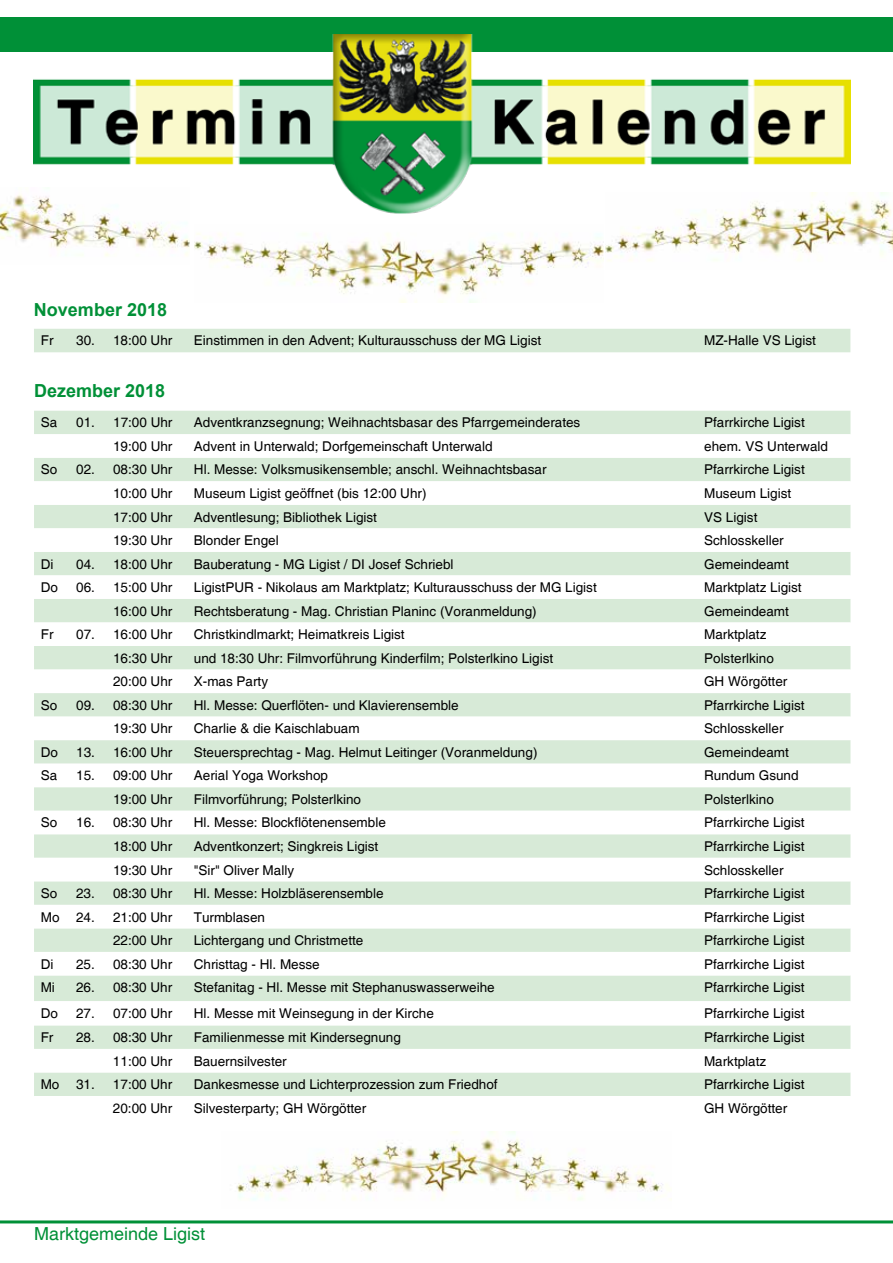
<style>
.page{position:relative;width:893px;height:1263px;background:#fff}
.page>*{position:absolute;margin:0;border:0;box-sizing:border-box;transform-origin:0 0}
.t1{font:700 18px "Arial";color:#009037}
.t2{font:18px "Helvetica";color:#009037}
.t3{font:13.5px "Helvetica";color:#000}
</style>
<div class="page">
<div style="left:0;top:17px;width:893px;height:34px;background:#009037"></div>
<hr style="left:0;top:1220px;width:893px;height:3px;background:#009037">
<img style="left:34px;top:34px;width:816px;height:180px">
<div style="left:34px;top:411px;width:816px;height:23px;background:#d7ead7"></div>
<svg style="left:34px;top:458px;width:816px;height:638px;fill:#ddecdd"></svg>
<div style="left:34px;top:329px;width:816px;height:23px;background:#d7ead7"></div>
<img style="left:236px;top:1131px;width:431px;height:69px">
<img style="left:194px;top:233px;width:409px;height:70px">
<img style="left:605px;top:192px;width:288px;height:69px">
<img style="left:0;top:187px;width:190px;height:69px">
<h1 class="t1" style="left:34px;top:297px;width:135px">November 2018</h1>
<p class="t3" style="left:41px;top:333px;width:14px">Fr</p>
<p class="t3" style="left:76px;top:333px;width:98px">30. 18:00 Uhr</p>
<p class="t3" style="left:194px;top:333px;width:349px">Einstimmen in den Advent; Kulturausschuss der MG Ligist</p>
<p class="t3" style="left:704px;top:333px;width:113px">MZ-Halle VS Ligist</p>
<h1 class="t1" style="left:34px;top:378px;width:133px">Dezember 2018</h1>
<p class="t3" style="left:41px;top:415px;width:18px">Sa</p>
<p class="t3" style="left:76px;top:415px;width:98px">01. 17:00 Uhr</p>
<p class="t3" style="left:194px;top:415px;width:388px">Adventkranzsegnung; Weihnachtsbasar des Pfarrgemeinderates</p>
<p class="t3" style="left:704px;top:415px;width:102px">Pfarrkirche Ligist</p>
<p class="t3" style="left:113px;top:438px;width:61px">19:00 Uhr</p>
<p class="t3" style="left:194px;top:438px;width:300px">Advent in Unterwald; Dorfgemeinschaft Unterwald</p>
<p class="t3" style="left:704px;top:438px;width:125px">ehem. VS Unterwald</p>
<p class="t3" style="left:41px;top:462px;width:18px">So</p>
<p class="t3" style="left:76px;top:462px;width:98px">02. 08:30 Uhr</p>
<p class="t3" style="left:194px;top:462px;width:354px">Hl. Messe: Volksmusikensemble; anschl. Weihnachtsbasar</p>
<p class="t3" style="left:704px;top:462px;width:102px">Pfarrkirche Ligist</p>
<p class="t3" style="left:113px;top:485px;width:61px">10:00 Uhr</p>
<p class="t3" style="left:194px;top:485px;width:234px">Museum Ligist geöffnet (bis 12:00 Uhr)</p>
<p class="t3" style="left:704px;top:485px;width:89px">Museum Ligist</p>
<p class="t3" style="left:113px;top:509px;width:61px">17:00 Uhr</p>
<p class="t3" style="left:194px;top:509px;width:185px">Adventlesung; Bibliothek Ligist</p>
<p class="t3" style="left:704px;top:509px;width:55px">VS Ligist</p>
<p class="t3" style="left:113px;top:532px;width:61px">19:30 Uhr</p>
<p class="t3" style="left:194px;top:532px;width:86px">Blonder Engel</p>
<p class="t3" style="left:704px;top:532px;width:81px">Schlosskeller</p>
<p class="t3" style="left:41px;top:556px;width:14px">Di</p>
<p class="t3" style="left:76px;top:556px;width:98px">04. 18:00 Uhr</p>
<p class="t3" style="left:194px;top:556px;width:261px">Bauberatung - MG Ligist / DI Josef Schriebl</p>
<p class="t3" style="left:704px;top:556px;width:86px">Gemeindeamt</p>
<p class="t3" style="left:41px;top:579px;width:19px">Do</p>
<p class="t3" style="left:76px;top:579px;width:98px">06. 15:00 Uhr</p>
<p class="t3" style="left:194px;top:579px;width:404px">LigistPUR - Nikolaus am Marktplatz; Kulturausschuss der MG Ligist</p>
<p class="t3" style="left:704px;top:579px;width:99px">Marktplatz Ligist</p>
<p class="t3" style="left:113px;top:603px;width:61px">16:00 Uhr</p>
<p class="t3" style="left:194px;top:603px;width:344px">Rechtsberatung - Mag. Christian Planinc (Voranmeldung)</p>
<p class="t3" style="left:704px;top:603px;width:86px">Gemeindeamt</p>
<p class="t3" style="left:41px;top:627px;width:14px">Fr</p>
<p class="t3" style="left:76px;top:627px;width:98px">07. 16:00 Uhr</p>
<p class="t3" style="left:194px;top:627px;width:212px">Christkindlmarkt; Heimatkreis Ligist</p>
<p class="t3" style="left:704px;top:627px;width:64px">Marktplatz</p>
<p class="t3" style="left:113px;top:650px;width:61px">16:30 Uhr</p>
<p class="t3" style="left:194px;top:650px;width:361px">und 18:30 Uhr: Filmvorführung Kinderfilm; Polsterlkino Ligist</p>
<p class="t3" style="left:704px;top:650px;width:71px">Polsterlkino</p>
<p class="t3" style="left:113px;top:674px;width:61px">20:00 Uhr</p>
<p class="t3" style="left:194px;top:674px;width:76px">X-mas Party</p>
<p class="t3" style="left:704px;top:674px;width:85px">GH Wörgötter</p>
<p class="t3" style="left:41px;top:697px;width:18px">So</p>
<p class="t3" style="left:76px;top:697px;width:98px">09. 08:30 Uhr</p>
<p class="t3" style="left:194px;top:697px;width:266px">Hl. Messe: Querflöten- und Klavierensemble</p>
<p class="t3" style="left:704px;top:697px;width:102px">Pfarrkirche Ligist</p>
<p class="t3" style="left:113px;top:721px;width:61px">19:30 Uhr</p>
<p class="t3" style="left:194px;top:721px;width:167px">Charlie &amp; die Kaischlabuam</p>
<p class="t3" style="left:704px;top:721px;width:81px">Schlosskeller</p>
<p class="t3" style="left:41px;top:744px;width:19px">Do</p>
<p class="t3" style="left:76px;top:744px;width:98px">13. 16:00 Uhr</p>
<p class="t3" style="left:194px;top:744px;width:345px">Steuersprechtag - Mag. Helmut Leitinger (Voranmeldung)</p>
<p class="t3" style="left:704px;top:744px;width:86px">Gemeindeamt</p>
<p class="t3" style="left:41px;top:768px;width:18px">Sa</p>
<p class="t3" style="left:76px;top:768px;width:98px">15. 09:00 Uhr</p>
<p class="t3" style="left:194px;top:768px;width:136px">Aerial Yoga Workshop</p>
<p class="t3" style="left:704px;top:768px;width:96px">Rundum Gsund</p>
<p class="t3" style="left:113px;top:791px;width:61px">19:00 Uhr</p>
<p class="t3" style="left:194px;top:791px;width:169px">Filmvorführung; Polsterlkino</p>
<p class="t3" style="left:704px;top:791px;width:71px">Polsterlkino</p>
<p class="t3" style="left:41px;top:815px;width:18px">So</p>
<p class="t3" style="left:76px;top:815px;width:98px">16. 08:30 Uhr</p>
<p class="t3" style="left:194px;top:815px;width:194px">Hl. Messe: Blockflötenensemble</p>
<p class="t3" style="left:704px;top:815px;width:102px">Pfarrkirche Ligist</p>
<p class="t3" style="left:113px;top:838px;width:61px">18:00 Uhr</p>
<p class="t3" style="left:194px;top:838px;width:186px">Adventkonzert; Singkreis Ligist</p>
<p class="t3" style="left:704px;top:838px;width:102px">Pfarrkirche Ligist</p>
<p class="t3" style="left:113px;top:862px;width:61px">19:30 Uhr</p>
<p class="t3" style="left:194px;top:862px;width:102px">"Sir" Oliver Mally</p>
<p class="t3" style="left:704px;top:862px;width:81px">Schlosskeller</p>
<p class="t3" style="left:41px;top:885px;width:18px">So</p>
<p class="t3" style="left:76px;top:885px;width:98px">23. 08:30 Uhr</p>
<p class="t3" style="left:194px;top:885px;width:191px">Hl. Messe: Holzbläserensemble</p>
<p class="t3" style="left:704px;top:885px;width:102px">Pfarrkirche Ligist</p>
<p class="t3" style="left:41px;top:909px;width:56px">Mo 24.</p>
<p class="t3" style="left:113px;top:909px;width:61px">21:00 Uhr</p>
<p class="t3" style="left:194px;top:909px;width:73px">Turmblasen</p>
<p class="t3" style="left:704px;top:909px;width:102px">Pfarrkirche Ligist</p>
<p class="t3" style="left:113px;top:932px;width:61px">22:00 Uhr</p>
<p class="t3" style="left:194px;top:932px;width:171px">Lichtergang und Christmette</p>
<p class="t3" style="left:704px;top:932px;width:102px">Pfarrkirche Ligist</p>
<p class="t3" style="left:41px;top:956px;width:14px">Di</p>
<p class="t3" style="left:76px;top:956px;width:98px">25. 08:30 Uhr</p>
<p class="t3" style="left:194px;top:956px;width:128px">Christtag - Hl. Messe</p>
<p class="t3" style="left:704px;top:956px;width:102px">Pfarrkirche Ligist</p>
<p class="t3" style="left:41px;top:980px;width:16px">Mi</p>
<p class="t3" style="left:76px;top:980px;width:98px">26. 08:30 Uhr</p>
<p class="t3" style="left:194px;top:980px;width:302px">Stefanitag - Hl. Messe mit Stephanuswasserweihe</p>
<p class="t3" style="left:704px;top:980px;width:102px">Pfarrkirche Ligist</p>
<p class="t3" style="left:41px;top:1005px;width:19px">Do</p>
<p class="t3" style="left:76px;top:1005px;width:98px">27. 07:00 Uhr</p>
<p class="t3" style="left:194px;top:1005px;width:242px">Hl. Messe mit Weinsegung in der Kirche</p>
<p class="t3" style="left:704px;top:1005px;width:102px">Pfarrkirche Ligist</p>
<p class="t3" style="left:41px;top:1029px;width:14px">Fr</p>
<p class="t3" style="left:76px;top:1029px;width:98px">28. 08:30 Uhr</p>
<p class="t3" style="left:194px;top:1029px;width:209px">Familienmesse mit Kindersegnung</p>
<p class="t3" style="left:704px;top:1029px;width:102px">Pfarrkirche Ligist</p>
<p class="t3" style="left:113px;top:1053px;width:61px">11:00 Uhr</p>
<p class="t3" style="left:194px;top:1053px;width:95px">Bauernsilvester</p>
<p class="t3" style="left:704px;top:1053px;width:64px">Marktplatz</p>
<p class="t3" style="left:41px;top:1077px;width:56px">Mo 31.</p>
<p class="t3" style="left:113px;top:1077px;width:61px">17:00 Uhr</p>
<p class="t3" style="left:194px;top:1077px;width:305px">Dankesmesse und Lichterprozession zum Friedhof</p>
<p class="t3" style="left:704px;top:1077px;width:102px">Pfarrkirche Ligist</p>
<p class="t3" style="left:113px;top:1100px;width:61px">20:00 Uhr</p>
<p class="t3" style="left:194px;top:1100px;width:174px">Silvesterparty; GH Wörgötter</p>
<p class="t3" style="left:704px;top:1100px;width:85px">GH Wörgötter</p>
<h1 class="t2" style="left:34px;top:1223px;width:173px">Marktgemeinde Ligist</h1>
</div>
